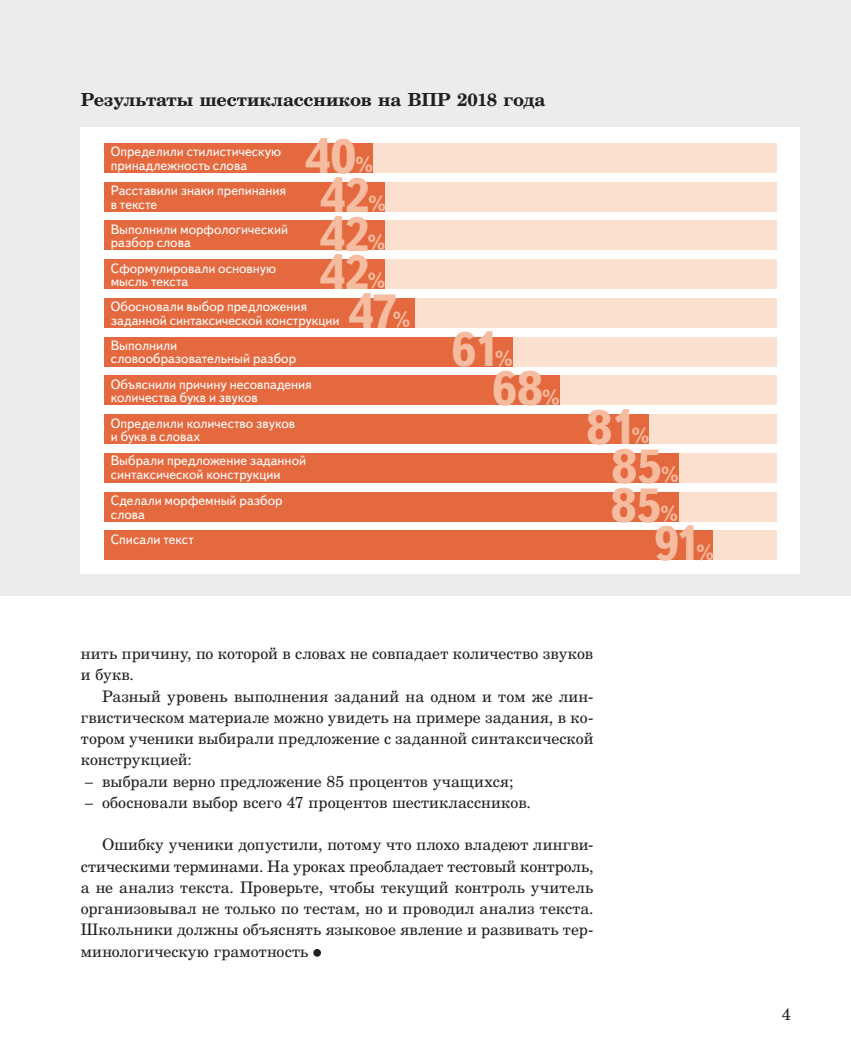
<style>
.page{position:relative;width:851px;height:1063px;background:#fff}
.page>*{position:absolute;margin:0;border:0;box-sizing:border-box;transform-origin:0 0}
.t1{font:700 47.85px "Text Book C";letter-spacing:-.005em;color:#f5bca0}
.t2{font:700 18px "Century Schlbk Cyr";letter-spacing:-.005em;color:#231f20}
.t3{font:700 17.85px "Text Book C";color:#f5bca0}
.t4{font:16.5px "Century Schlbk Cyr";color:#231f20}
.t5{font:15.9px/21.3px "Century Schlbk Cyr";letter-spacing:.01em;color:#231f20;text-align:justify}
.t6{font:13.5px/13.5px "Text Book C";color:#fff}
</style>
<div class="page">
<div style="left:313px;top:949px;width:8px;height:8px;background:#231f20;border-radius:50%"></div>
<div style="left:0;top:0;width:850px;height:595px;background:#ececee"></div>
<div style="left:81px;top:128px;width:718px;height:446px;background:#fff"></div>
<div style="left:104px;top:182px;width:672px;height:30px;background:#fbe0d0"></div>
<div style="left:104px;top:182px;width:281px;height:30px;background:#e5693e"></div>
<div style="left:104px;top:220px;width:672px;height:30px;background:#fbe0d0"></div>
<div style="left:104px;top:220px;width:281px;height:30px;background:#e5693e"></div>
<div style="left:104px;top:259px;width:672px;height:30px;background:#fbe0d0"></div>
<div style="left:104px;top:259px;width:281px;height:30px;background:#e5693e"></div>
<div style="left:104px;top:143px;width:672px;height:30px;background:#fbe0d0"></div>
<div style="left:104px;top:143px;width:268px;height:30px;background:#e5693e"></div>
<div style="left:104px;top:298px;width:672px;height:30px;background:#fbe0d0"></div>
<div style="left:104px;top:298px;width:311px;height:30px;background:#e5693e"></div>
<div style="left:104px;top:453px;width:672px;height:30px;background:#fbe0d0"></div>
<div style="left:104px;top:453px;width:574px;height:30px;background:#e5693e"></div>
<div style="left:104px;top:375px;width:672px;height:30px;background:#fbe0d0"></div>
<div style="left:104px;top:375px;width:455px;height:30px;background:#e5693e"></div>
<div style="left:104px;top:414px;width:672px;height:30px;background:#fbe0d0"></div>
<div style="left:104px;top:414px;width:544px;height:30px;background:#e5693e"></div>
<div style="left:104px;top:337px;width:672px;height:29px;background:#fbe0d0"></div>
<div style="left:104px;top:337px;width:408px;height:29px;background:#e5693e"></div>
<div style="left:104px;top:492px;width:672px;height:30px;background:#fbe0d0"></div>
<div style="left:104px;top:492px;width:574px;height:30px;background:#e5693e"></div>
<div style="left:104px;top:530px;width:672px;height:30px;background:#fbe0d0"></div>
<div style="left:104px;top:530px;width:608px;height:30px;background:#e5693e"></div>
<p class="t2" style="left:81px;top:89px;width:466px">Результаты шестиклассников на ВПР 2018 года</p>
<h1 class="t1" style="left:304px;top:129px;width:53px">40</h1>
<p class="t6" style="left:111px;top:145px;width:172px">Определили стилистическую принадлежность слова</p>
<p class="t6" style="left:111px;top:184px;width:177px">Расставили знаки препинания в тексте</p>
<p class="t6" style="left:111px;top:223px;width:179px">Выполнили морфологический разбор слова</p>
<p class="t6" style="left:111px;top:261px;width:167px">Сформулировали основную мысль текста</p>
<p class="t6" style="left:111px;top:300px;width:230px">Обосновали выбор предложения заданной синтаксической конструкции</p>
<p class="t3" style="left:355px;top:154px;width:19px">%</p>
<h1 class="t1" style="left:319px;top:168px;width:52px">42</h1>
<p class="t3" style="left:368px;top:193px;width:19px">%</p>
<h1 class="t1" style="left:319px;top:207px;width:52px">42</h1>
<p class="t3" style="left:368px;top:232px;width:19px">%</p>
<h1 class="t1" style="left:319px;top:245px;width:52px">42</h1>
<p class="t3" style="left:368px;top:270px;width:19px">%</p>
<h1 class="t1" style="left:348px;top:284px;width:51px">47</h1>
<p class="t3" style="left:393px;top:309px;width:19px">%</p>
<p class="t6" style="left:111px;top:339px;width:187px">Выполнили словообразовательный разбор</p>
<p class="t6" style="left:111px;top:378px;width:202px">Объяснили причину несовпадения количества букв и звуков</p>
<p class="t6" style="left:111px;top:417px;width:186px">Определили количество звуков и букв в словах</p>
<p class="t6" style="left:111px;top:454px;width:197px">Выбрали предложение заданной синтаксической конструкции</p>
<p class="t6" style="left:111px;top:494px;width:173px">Сделали морфемный разбор слова</p>
<p class="t6" style="left:111px;top:533px;width:85px">Списали текст</p>
<h1 class="t1" style="left:451px;top:323px;width:48px">61</h1>
<p class="t3" style="left:495px;top:347px;width:19px">%</p>
<h1 class="t1" style="left:492px;top:361px;width:52px">68</h1>
<p class="t3" style="left:542px;top:386px;width:19px">%</p>
<h1 class="t1" style="left:586px;top:400px;width:50px">81</h1>
<p class="t3" style="left:632px;top:425px;width:19px">%</p>
<h1 class="t1" style="left:611px;top:439px;width:52px">85</h1>
<p class="t3" style="left:661px;top:464px;width:19px">%</p>
<h1 class="t1" style="left:611px;top:478px;width:52px">85</h1>
<p class="t3" style="left:660px;top:503px;width:19px">%</p>
<h1 class="t1" style="left:654px;top:516px;width:46px">91</h1>
<p class="t3" style="left:696px;top:541px;width:19px">%</p>
<p class="t5" style="left:81px;top:642px;width:514px">нить причину, по которой в словах не совпадает количество звуков и букв.</p>
<p class="t5" style="left:81px;top:685px;width:514px;text-indent:21px">Разный уровень выполнения заданий на одном и том же лин&shy;гвистическом материале можно увидеть на примере задания, в ко&shy;тором ученики выбирали предложение с заданной синтаксической конструкцией:</p>
<p class="t5" style="left:85px;top:770px;width:430px">– выбрали верно предложение 85 процентов учащихся;</p>
<p class="t5" style="left:85px;top:791px;width:447px">– обосновали выбор всего 47 процентов шестиклассников.</p>
<p class="t5" style="left:81px;top:834px;width:514px;text-indent:21px">Ошибку ученики допустили, потому что плохо владеют лингви&shy;стическими терминами. На уроках преобладает тестовый контроль, а не анализ текста. Проверьте, чтобы текущий контроль учитель организовывал не только по тестам, но и проводил анализ текста.<br>Школьники должны объяснять языковое явление и развивать тер&shy;минологическую грамотность</p>
<p class="t4" style="left:781px;top:1004px;width:11px">4</p>
</div>
